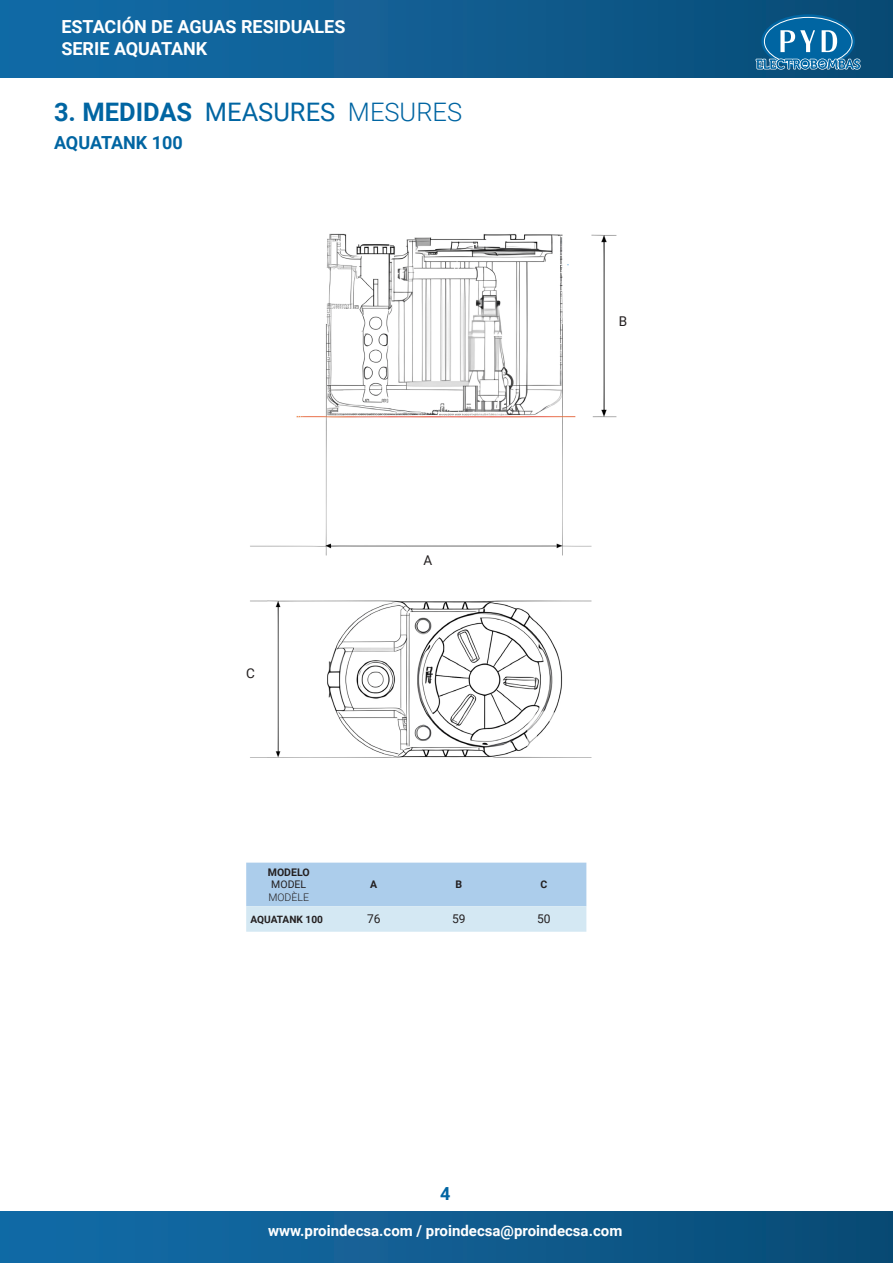
<style>
.page{position:relative;width:893px;height:1263px;background:#fff}
.page>*{position:absolute;margin:0;border:0;box-sizing:border-box;transform-origin:0 0}
.t1{font:700 25.5px "Roboto";color:#0065a2}
.t2{font:700 18px/21.6px "Roboto";color:#fff}
.t3{font:700 18px "Roboto";color:#0065a2}
.t4{font:700 15px "Roboto";color:#fff}
.t5{font:13.5px "Roboto";color:#231f20}
.t6{font:12px "Roboto";color:#231f20}
.t7{font:700 10.5px "Roboto";color:#231f20}
.t8{font:300 10.5px "Roboto";color:#231f20}
.t9{font:10.5px "Roboto";color:#231f20}
.t10{font:700 10.2px "Roboto";color:#231f20}
.s1{font-weight:400}
.s2{font-weight:300}
</style>
<div class="page">
<div style="left:0;top:0;width:893px;height:77px;background:linear-gradient(to right,#146daa,#0a4b75)"></div>
<div style="left:0;top:1211px;width:893px;height:52px;background:linear-gradient(to right,#146daa,#0a4b75)"></div>
<svg style="left:761px;top:14px;width:94px;height:54px"></svg>
<svg style="left:755px;top:28px;width:106px;height:50px;background:#2e77a4"></svg>
<img style="left:250px;top:233px;width:367px;height:525px">
<svg style="left:246px;top:863px;width:340px;height:69px;background:#bbd7ee"></svg>
<p class="t2" style="left:61px;top:16px;width:286px">ESTACIÓN DE AGUAS RESIDUALES<br>SERIE AQUATANK</p>
<p class="t1" style="left:54px;top:94px;width:410px">3. MEDIDAS <span class="s1">MEASURES</span> <span class="s2">MESURES</span></p>
<p class="t3" style="left:54px;top:130px;width:130px">AQUATANK 100</p>
<p class="t5" style="left:619px;top:311px;width:10px">B</p>
<p class="t5" style="left:246px;top:663px;width:10px">C</p>
<p class="t5" style="left:423px;top:551px;width:10px">A</p>
<p class="t7" style="left:268px;top:865px;width:43px">MODELO</p>
<p class="t9" style="left:271px;top:877px;width:36px">MODEL</p>
<p class="t8" style="left:268px;top:890px;width:42px">MODÈLE</p>
<p class="t7" style="left:370px;top:877px;width:9px">A</p>
<p class="t7" style="left:455px;top:877px;width:8px">B</p>
<p class="t7" style="left:540px;top:877px;width:8px">C</p>
<p class="t10" style="left:250px;top:912px;width:74px">AQUATANK 100</p>
<p class="t6" style="left:367px;top:911px;width:15px">76</p>
<p class="t6" style="left:452px;top:911px;width:15px">59</p>
<p class="t6" style="left:537px;top:911px;width:15px">50</p>
<p class="t3" style="left:440px;top:1181px;width:12px">4</p>
<p class="t4" style="left:268px;top:1220px;width:356px">www.proindecsa.com / proindecsa@proindecsa.com</p>
</div>
